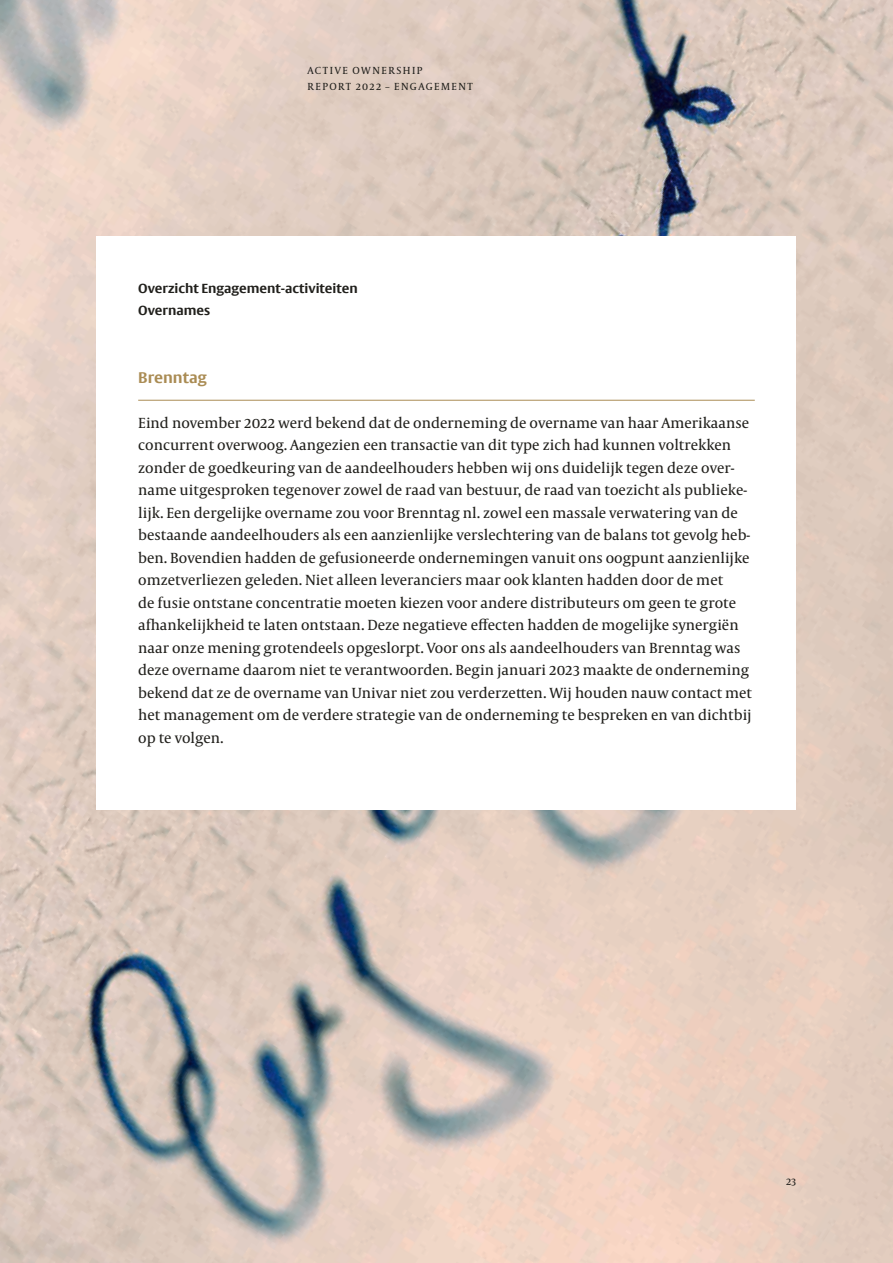
<style>
.page{position:relative;width:893px;height:1263px;background:#fff}
.page>*{position:absolute;margin:0;border:0;box-sizing:border-box;transform-origin:0 0}
.t1{font:15px/22.5px "Capitolium News 2";color:#21201c}
.t2{font:700 15px "Big Vesta Pro";color:#aa8c54}
.t3{font:700 12.75px/22.5px "Big Vesta Pro";color:#21201c}
.t4{font:10.5px/15.9px "Capitolium News 2";letter-spacing:.14em;color:#21201c}
</style>
<div class="page">
<img style="left:0;top:0;width:893px;height:1263px">
<div style="left:97px;top:237px;width:699px;height:573px;background:#fff"></div>
<hr style="left:138px;top:400px;width:617px;height:1px;background:#aa8c54">
<p class="t4" style="left:307px;top:62px;width:167px">ACTIVE OWNERSHIP<br>REPORT 2022 – ENGAGEMENT</p>
<p class="t3" style="left:138px;top:276px;width:221px">Overzicht Engagement-activiteiten<br>Overnames</p>
<p class="t2" style="left:138px;top:368px;width:70px">Brenntag</p>
<p class="t1" style="left:138px;top:411px;width:615px">Eind november 2022 werd bekend dat de onderneming de overname van haar Amerikaanse concurrent overwoog. Aangezien een transactie van dit type zich had kunnen voltrekken zonder de goedkeuring van de aandeelhouders hebben wij ons duidelijk tegen deze over&shy;name uitgesproken tegenover zowel de raad van bestuur, de raad van toezicht als publieke&shy;lijk. Een dergelijke overname zou voor Brenntag nl. zowel een massale verwatering van de bestaande aandeelhouders als een aanzienlijke verslechtering van de balans tot gevolg heb&shy;ben. Bovendien hadden de gefusioneerde ondernemingen vanuit ons oogpunt aanzienlijke omzetverliezen geleden. Niet alleen leveranciers maar ook klanten hadden door de met<br>de fusie ontstane concentratie moeten kiezen voor andere distributeurs om geen te grote afhankelijkheid te laten ontstaan. Deze negatieve effecten hadden de mogelijke synergiën naar onze mening grotendeels opgeslorpt. Voor ons als aandeelhouders van Brenntag was deze overname daarom niet te verantwoorden. Begin januari 2023 maakte de onderneming bekend dat ze de overname van Univar niet zou verderzetten. Wij houden nauw contact met het management om de verdere strategie van de onderneming te bespreken en van dichtbij op te volgen.</p>
<p class="t4" style="left:786px;top:1173px;width:12px">23</p>
</div>
